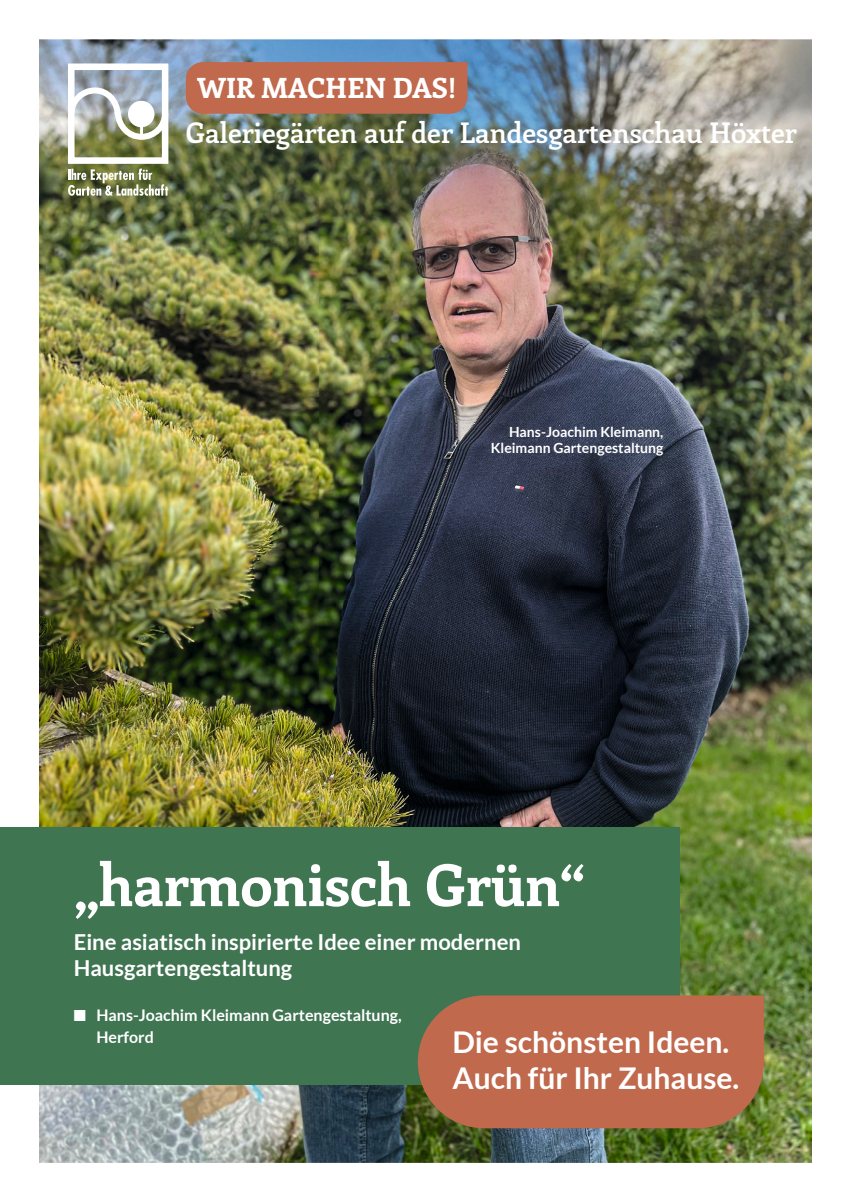
<style>
.page{position:relative;width:851px;height:1202px;background:#fff}
.page>*{position:absolute;margin:0;border:0;box-sizing:border-box;transform-origin:0 0}
.t1{font:700 58px "Enriqueta";color:#fff}
.t2{font:700 30px/36px "Lato";color:#fff}
.t3{font:600 28px "Enriqueta";color:#fff}
.t4{font:700 28px "Enriqueta";color:#fff}
.t5{font:700 22px/26.4px "Lato";color:#fff}
.t6{font:700 16px/22px "Lato";color:#fff}
.t7{font:700 14px/16.8px "Lato";color:#fff;text-align:right}
</style>
<div class="page">
<img style="left:40px;top:40px;width:771px;height:1122px">
<div style="left:186px;top:62px;width:281px;height:52px;background:#c0694d"></div>
<div style="left:0;top:827px;width:679px;height:257px;background:#407552"></div>
<div style="left:418px;top:995px;width:345px;height:133px;background:#c0694d"></div>
<div style="left:68px;top:63px;width:100px;height:101px;border:7px solid #fff"></div>
<svg style="left:68px;top:84px;width:101px;height:59px"></svg>
<svg style="left:68px;top:169px;width:100px;height:27px"></svg>
<p class="t4" style="left:197px;top:68px;width:260px">WIR MACHEN DAS!</p>
<p class="t3" style="left:186px;top:114px;width:612px">Galeriegärten auf der Landesgartenschau Höxter</p>
<p class="t7" style="left:490px;top:423px;width:174px">Hans-Joachim Kleimann,<br>Kleimann Gartengestaltung</p>
<h1 class="t1" style="left:74px;top:845px;width:513px">„harmonisch Grün“</h1>
<p class="t5" style="left:74px;top:928px;width:448px">Eine asiatisch inspirierte Idee einer modernen<br>Hausgartengestaltung</p>
<p class="t6" style="left:96px;top:1003px;width:307px;text-indent:-23px">■ Hans-Joachim Kleimann Gartengestaltung,<br>Herford</p>
<h2 class="t2" style="left:452px;top:1024px;width:288px">Die schönsten Ideen.<br>Auch für Ihr Zuhause.</h2>
</div>
